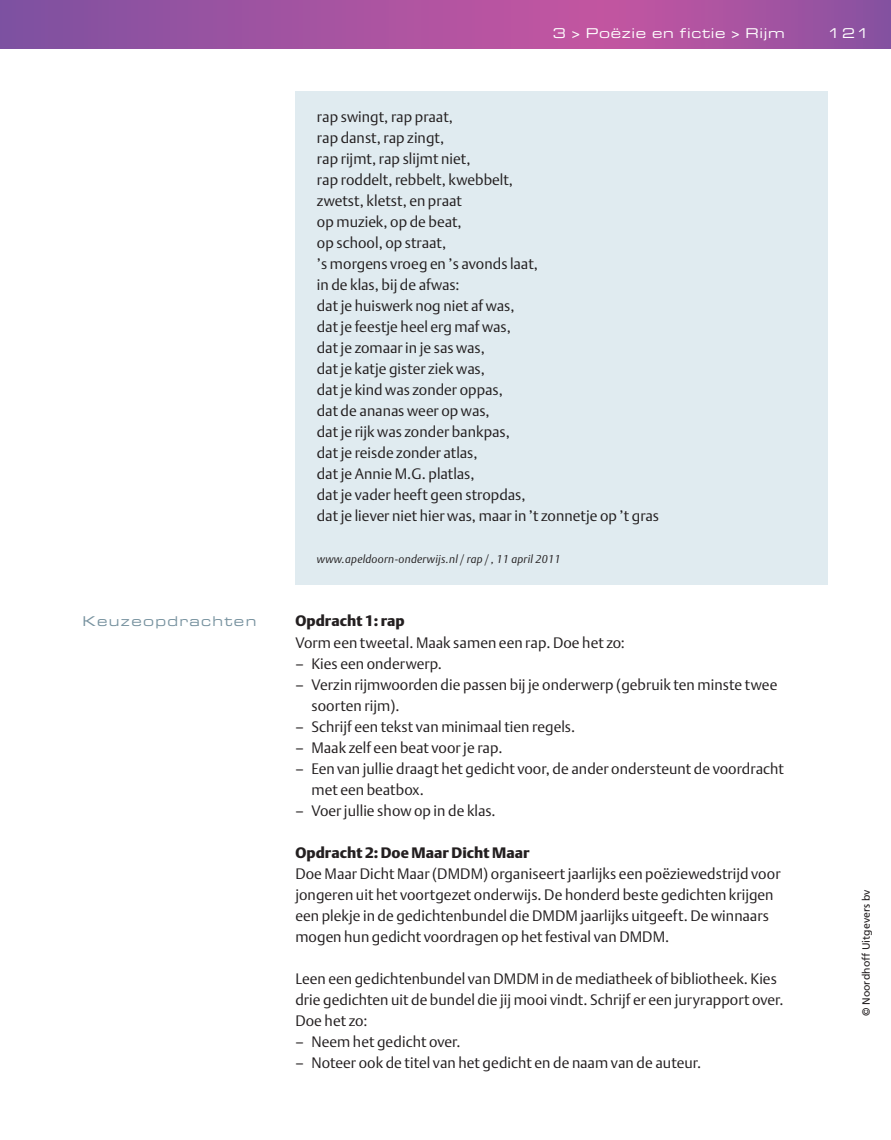
<style>
.page{position:relative;width:891px;height:1140px;background:#fff}
.page>*{position:absolute;margin:0;border:0;box-sizing:border-box;transform-origin:0 0}
.t1{font:300 15px/21px "DTL Argo T";letter-spacing:.005em;color:#231f20}
.t2{font:15px "DTL Argo T Black";letter-spacing:.005em;color:#231f20}
.t3{font:13.5px "Eurostile LT Std Ex 2";letter-spacing:.05em;color:#fff}
.t4{font:13.5px "Eurostile Extended Two";letter-spacing:.1em;color:#77929f}
.t5{font:13.5px "Eurostile Extended Two";color:#fff}
.t6{font:italic 300 11.25px "DTL Argo T";letter-spacing:.03em;color:#231f20}
.t7{font:10.5px "Frutiger LT Std";letter-spacing:.005em;color:#231f20}
</style>
<div class="page">
<svg style="left:0;top:0;width:890px;height:49px;background:#a353a0"></svg>
<div style="left:295px;top:91px;width:532px;height:493px;background:#e0ebf0"></div>
<p class="t3" style="left:552px;top:28px;width:233px">3 &gt; Poëzie en fictie &gt; Rijm</p>
<p class="t1" style="left:317px;top:107px;width:343px">rap swingt, rap praat,<br>rap danst, rap zingt,<br>rap rijmt, rap slijmt niet,<br>rap roddelt, rebbelt, kwebbelt,<br>zwetst, kletst, en praat<br>op muziek, op de beat,<br>op school, op straat,<br>’s morgens vroeg en ’s avonds laat,<br>in de klas, bij de afwas:<br>dat je huiswerk nog niet af was,<br>dat je feestje heel erg maf was,<br>dat je zomaar in je sas was,<br>dat je katje gister ziek was,<br>dat je kind was zonder oppas,<br>dat de ananas weer op was,<br>dat je rijk was zonder bankpas,<br>dat je reisde zonder atlas,<br>dat je Annie M.G. platlas,<br>dat je vader heeft geen stropdas,<br>dat je liever niet hier was, maar in ’t zonnetje op ’t gras</p>
<p class="t6" style="left:317px;top:554px;width:245px">www.apeldoorn-onderwijs.nl / rap / , 11 april 2011</p>
<p class="t4" style="left:82px;top:616px;width:175px">Keuzeopdrachten</p>
<p class="t2" style="left:295px;top:614px;width:111px">Opdracht 1: rap</p>
<p class="t1" style="left:295px;top:632px;width:331px">Vorm een tweetal. Maak samen een rap. Doe het zo:</p>
<p class="t1" style="left:295px;top:653px;width:148px">– Kies een onderwerp.</p>
<p class="t1" style="left:311px;top:674px;width:467px;text-indent:-16px">– Verzin rijmwoorden die passen bij je onderwerp (gebruik ten minste twee soorten rijm).</p>
<p class="t1" style="left:295px;top:716px;width:281px">– Schrijf een tekst van minimaal tien regels.</p>
<p class="t1" style="left:295px;top:737px;width:208px">– Maak zelf een beat voor je rap.</p>
<p class="t1" style="left:311px;top:758px;width:474px;text-indent:-16px">– Een van jullie draagt het gedicht voor, de ander ondersteunt de voordracht met een beatbox.</p>
<p class="t1" style="left:295px;top:800px;width:202px">– Voer jullie show op in de klas.</p>
<p class="t2" style="left:295px;top:845px;width:235px">Opdracht 2: Doe Maar Dicht Maar</p>
<p class="t1" style="left:295px;top:863px;width:486px">Doe Maar Dicht Maar (DMDM) organiseert jaarlijks een poëziewedstrijd voor jongeren uit het voortgezet onderwijs. De honderd beste gedichten krijgen een plekje in de gedichtenbundel die DMDM jaarlijks uitgeeft. De winnaars mogen hun gedicht voordragen op het festival van DMDM.</p>
<p class="t1" style="left:295px;top:968px;width:489px">Leen een gedichtenbundel van DMDM in de mediatheek of bibliotheek. Kies drie gedichten uit de bundel die jij mooi vindt. Schrijf er een juryrapport over.<br>Doe het zo:</p>
<p class="t1" style="left:295px;top:1031px;width:167px">– Neem het gedicht over.</p>
<p class="t1" style="left:295px;top:1052px;width:407px">– Noteer ook de titel van het gedicht en de naam van de auteur.</p>
<p class="t5" style="left:827px;top:28px;width:43px">121</p>
<p class="t7" style="left:861px;top:1015px;width:128px;rotate:-90deg">© Noordhoff Uitgevers bv</p>
</div>
